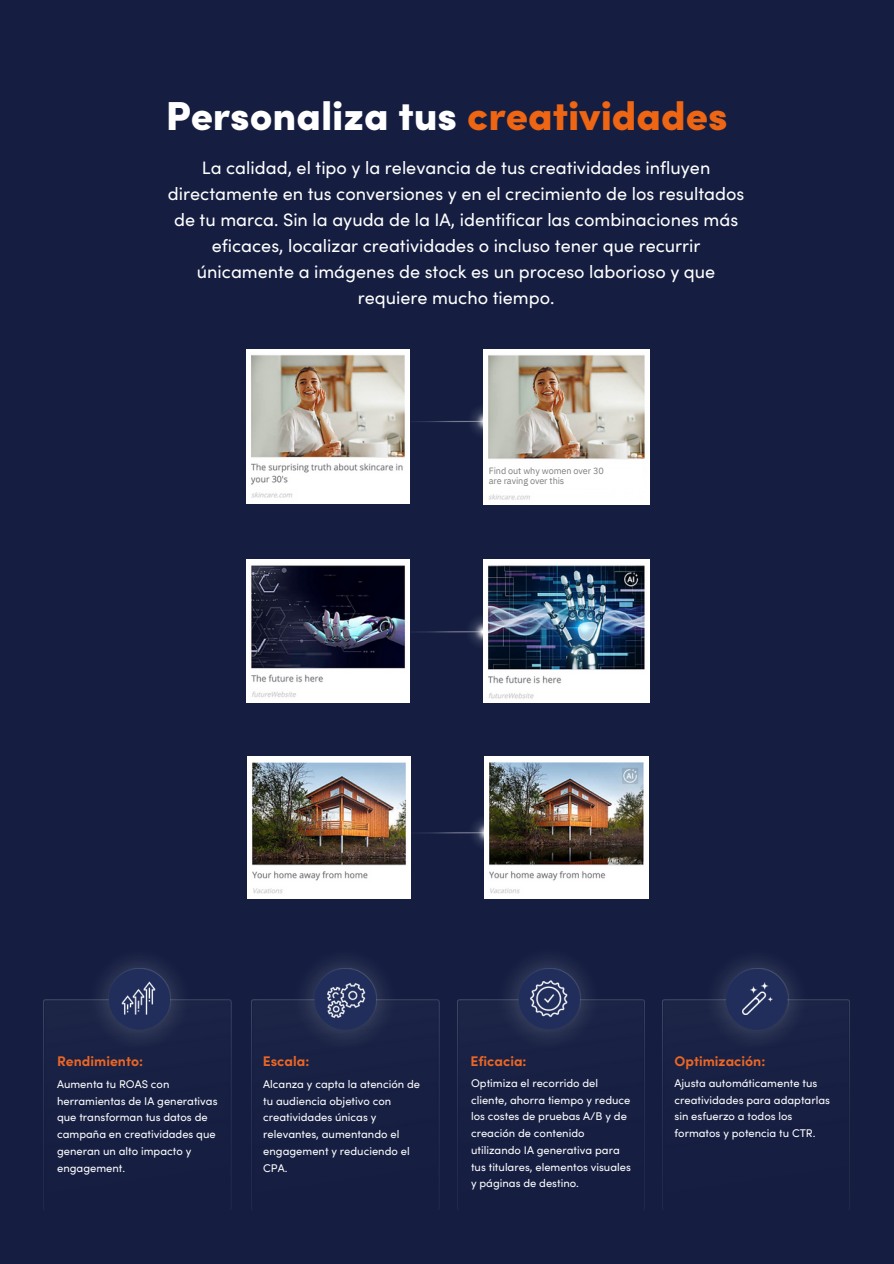
<style>
.page{position:relative;width:894px;height:1264px;background:#fff}
.page>*{position:absolute;margin:0;border:0;box-sizing:border-box;transform-origin:0 0}
.t1{font:900 40.5px "Sofia Pro";color:#fff}
.t2{font:18px/25.8px "Sofia Pro";color:#fff;text-align:center}
.t3{font:700 13.95px "Sofia Pro";color:#ed6624}
.t4{font:11.1px/16.8px "Sofia Pro";color:#fff}
.t5{font:9px/9.8px "IBM Plex Sans";letter-spacing:-.01em;color:#7e7e80}
.s1{color:#ee6513}
</style>
<div class="page">
<div style="left:0;top:0;width:893px;height:1263px;background:#151e41"></div>
<img style="left:409px;top:602px;width:74px;height:63px">
<img style="left:246px;top:559px;width:163px;height:143px">
<img style="left:483px;top:559px;width:166px;height:143px">
<img style="left:419px;top:819px;width:65px;height:27px">
<img style="left:247px;top:757px;width:164px;height:141px">
<img style="left:484px;top:757px;width:164px;height:141px">
<img style="left:409px;top:392px;width:74px;height:63px">
<img style="left:246px;top:349px;width:163px;height:154px">
<img style="left:483px;top:349px;width:166px;height:155px">
<img style="left:485px;top:459px;width:161px;height:40px">
<div style="left:487px;top:460px;width:158px;height:32px;background:#fff"></div>
<img style="left:252px;top:999px;width:187px;height:44px">
<img style="left:457px;top:999px;width:187px;height:210px">
<img style="left:662px;top:999px;width:187px;height:210px">
<img style="left:100px;top:960px;width:79px;height:39px">
<img style="left:44px;top:999px;width:188px;height:169px">
<img style="left:109px;top:968px;width:62px;height:62px">
<img style="left:291px;top:960px;width:108px;height:83px">
<img style="left:314px;top:968px;width:62px;height:62px">
<img style="left:494px;top:959px;width:108px;height:93px">
<img style="left:518px;top:968px;width:62px;height:62px">
<img style="left:702px;top:960px;width:108px;height:93px">
<img style="left:726px;top:968px;width:61px;height:62px">
<img style="left:324px;top:978px;width:42px;height:41px">
<img style="left:118px;top:977px;width:41px;height:42px">
<img style="left:527px;top:977px;width:42px;height:42px">
<img style="left:742px;top:982px;width:30px;height:32px">
<h1 class="t1" style="left:166px;top:84px;width:563px">Personaliza tus <span class="s1">creatividades</span></h1>
<h2 class="t2" style="left:168px;top:154px;width:577px">La calidad, el tipo y la relevancia de tus creatividades influyen directamente en tus conversiones y en el crecimiento de los resultados de tu marca. Sin la ayuda de la IA, identificar las combinaciones más eficaces, localizar creatividades o incluso tener que recurrir únicamente a imágenes de stock es un proceso laborioso y que requiere mucho tiempo.</h2>
<p class="t5" style="left:488px;top:465px;width:116px">Find out why women over 30 are raving over this</p>
<p class="t3" style="left:57px;top:1051px;width:87px">Rendimiento:</p>
<p class="t3" style="left:263px;top:1051px;width:48px">Escala:</p>
<h3 class="t3" style="left:470px;top:1051px;width:57px">Eficacia:</h3>
<h4 class="t3" style="left:674px;top:1051px;width:92px">Optimización:</h4>
<h3 class="t4" style="left:57px;top:1075px;width:162px">Aumenta tu ROAS con herramientas de IA generativas que transforman tus datos de campaña en creatividades que generan un alto impacto y engagement.</h3>
<h4 class="t4" style="left:263px;top:1075px;width:158px">Alcanza y capta la atención de tu audiencia objetivo con creatividades únicas y relevantes, aumentando el engagement y reduciendo el<br>CPA.</h4>
<p class="t4" style="left:471px;top:1074px;width:161px">Optimiza el recorrido del cliente, ahorra tiempo y reduce los costes de pruebas A/B y de creación de contenido utilizando IA generativa para tus titulares, elementos visuales y páginas de destino.</p>
<p class="t4" style="left:674px;top:1074px;width:157px">Ajusta automáticamente tus creatividades para adaptarlas sin esfuerzo a todos los formatos y potencia tu CTR.</p>
</div>
